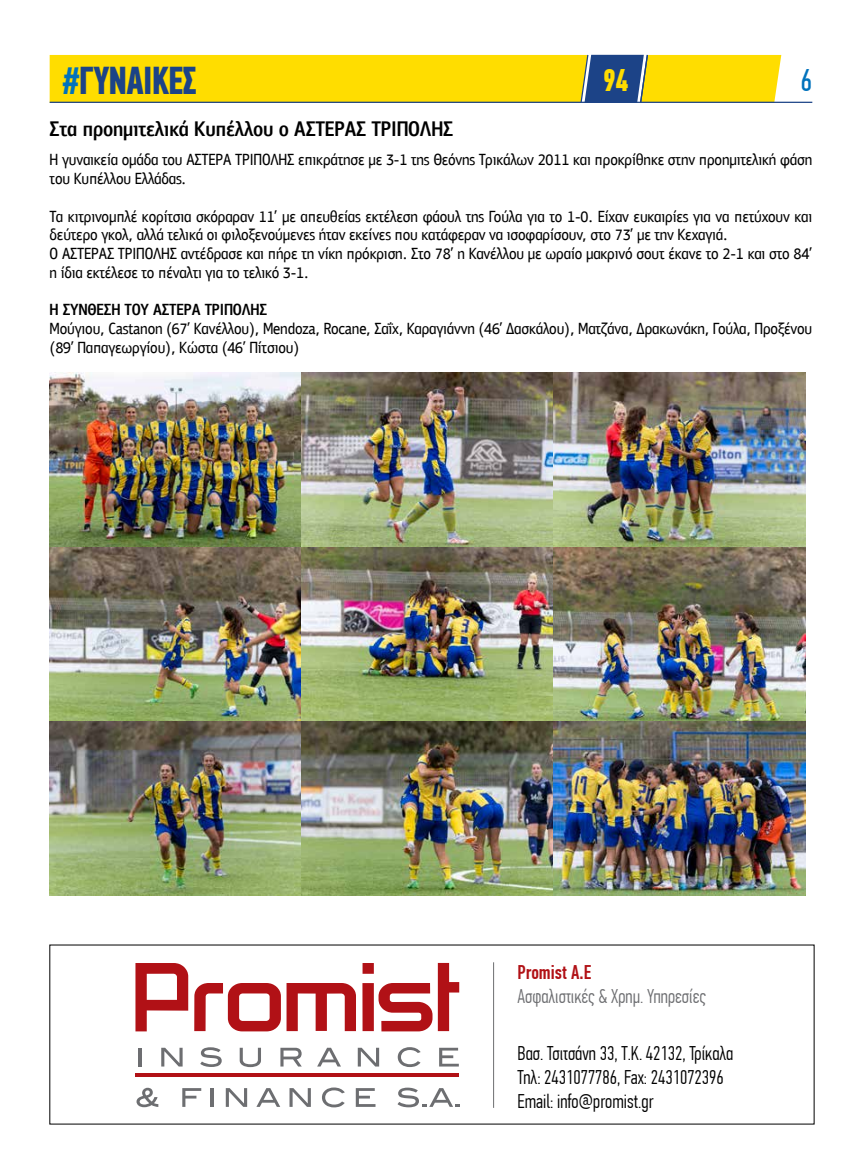
<style>
.page{position:relative;width:862px;height:1170px;background:#fff}
.page>*{position:absolute;margin:0;border:0;box-sizing:border-box;transform-origin:0 0}
.t1{font:700 38.75px "PF Din Text Comp Pro";letter-spacing:-.02em;color:#1c4387}
.t2{font:700 31.25px "PF Din Text Comp Pro";color:#fd0}
.t3{font:31.25px "PF Din Text Comp Pro";color:#0072bc}
.t4{font:300 19.88px/23.8px "PF Din Text Comp Pro";color:#000}
.t5{font:300 19.88px "PF Din Text Comp Pro";color:#6d6e71}
.t6{font:500 19.88px "PF Din Text Comp Pro";color:#b11116}
.t7{font:16.25px "PF Bulletin Sans Pro";color:#000}
.s1{color:#0072bc}
</style>
<div class="page">
<svg style="left:135px;top:963px;width:53px;height:68px"></svg>
<svg style="left:194px;top:983px;width:162px;height:48px"></svg>
<svg style="left:362px;top:962px;width:97px;height:69px"></svg>
<hr style="left:135px;top:1073px;width:324px;height:3px;background:#b11116">
<hr style="left:138px;top:1047px;width:4px;height:19px;background:#6d6e71">
<svg style="left:161px;top:1047px;width:21px;height:19px"></svg>
<svg style="left:200px;top:1047px;width:21px;height:19px"></svg>
<svg style="left:239px;top:1047px;width:22px;height:19px"></svg>
<svg style="left:280px;top:1047px;width:21px;height:19px"></svg>
<svg style="left:317px;top:1047px;width:24px;height:19px"></svg>
<svg style="left:357px;top:1047px;width:22px;height:19px"></svg>
<svg style="left:397px;top:1047px;width:23px;height:19px"></svg>
<svg style="left:439px;top:1047px;width:19px;height:19px"></svg>
<svg style="left:136px;top:1087px;width:22px;height:20px"></svg>
<svg style="left:182px;top:1088px;width:19px;height:18px"></svg>
<hr style="left:210px;top:1087px;width:4px;height:19px;background:#6d6e71">
<svg style="left:226px;top:1088px;width:21px;height:18px"></svg>
<svg style="left:257px;top:1088px;width:23px;height:18px"></svg>
<svg style="left:289px;top:1088px;width:22px;height:18px"></svg>
<svg style="left:322px;top:1087px;width:22px;height:20px"></svg>
<svg style="left:355px;top:1088px;width:20px;height:18px"></svg>
<svg style="left:397px;top:1087px;width:62px;height:20px"></svg>
<hr style="left:493px;top:962px;width:1px;height:145px;background:#6d6e71">
<hr style="left:50px;top:102px;width:761px;height:1px;background:#1c4387">
<svg style="left:50px;top:54px;width:730px;height:49px;background:#e8ce14"></svg>
<img style="left:50px;top:373px;width:251px;height:174px">
<img style="left:50px;top:547px;width:251px;height:174px">
<img style="left:50px;top:721px;width:251px;height:174px">
<img style="left:301px;top:373px;width:252px;height:174px">
<img style="left:301px;top:547px;width:252px;height:174px">
<img style="left:301px;top:721px;width:252px;height:174px">
<img style="left:553px;top:373px;width:252px;height:174px">
<img style="left:553px;top:547px;width:252px;height:174px">
<img style="left:553px;top:721px;width:252px;height:174px">
<h1 class="t1" style="left:63px;top:57px;width:135px"><span class="s1">#</span>ΓΥΝΑΙΚΕΣ</h1>
<h2 class="t3" style="left:800px;top:63px;width:13px">6</h2>
<h2 class="t2" style="left:602px;top:61px;width:28px">94</h2>
<p class="t7" style="left:123px;top:319px;width:41px">▲▼ ■□■</p>
<p class="t6" style="left:517px;top:960px;width:75px">Promist Α.Ε</p>
<p class="t5" style="left:517px;top:984px;width:190px">Ασφαλιστικές &amp; Χρηµ. Υπηρεσίες</p>
<p class="t4" style="left:517px;top:1041px;width:217px">Βασ. Τσιτσάνη 33, Τ.Κ. 42132, Τρίκαλα<br>Τηλ: 2431077786, Fax: 2431072396<br>Email: info@promist.gr</p>
</div>
